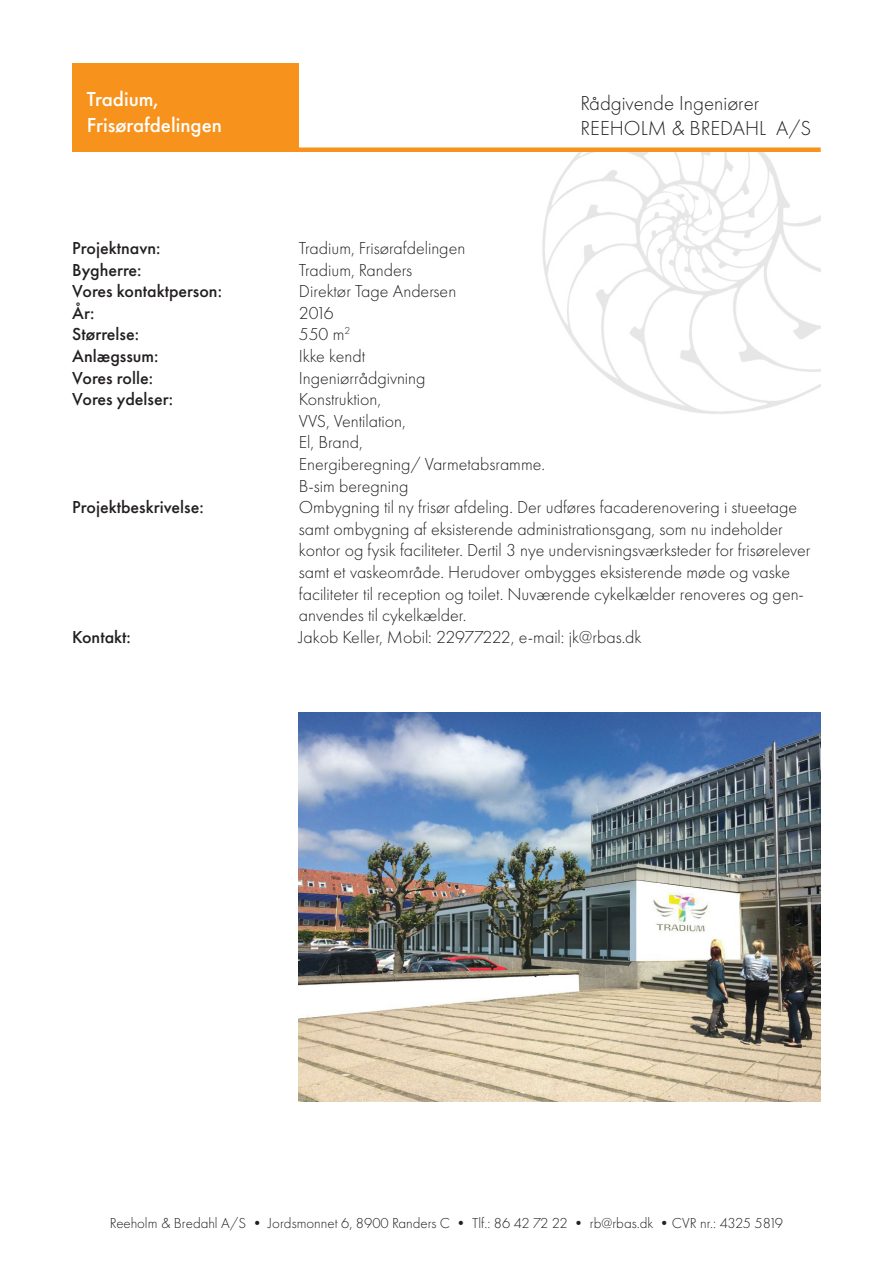
<style>
.page{position:relative;width:893px;height:1263px;background:#fff}
.page>*{position:absolute;margin:0;border:0;box-sizing:border-box;transform-origin:0 0}
.t1{font:300 21px "Futura PT";color:#231f20}
.t2{font:500 21px "Futura PT";color:#fff}
.t3{font:300 18px/21.6px "Futura PT";color:#231f20}
.t4{font:500 18px/21.6px "Futura PT";color:#231f20}
.t5{font:300 15px "Futura PT";color:#231f20}
</style>
<div class="page">
<img style="left:299px;top:712px;width:522px;height:389px">
<img style="left:542px;top:152px;width:279px;height:262px">
<div style="left:72px;top:64px;width:227px;height:88px;background:#f7931d"></div>
<div style="left:298px;top:147px;width:523px;height:5px;background:#f7931d"></div>
<p class="t2" style="left:87px;top:87px;width:73px">Tradium,</p>
<p class="t2" style="left:87px;top:112px;width:137px">Frisørafdelingen</p>
<p class="t4" style="left:72px;top:237px;width:90px">Projektnavn:</p>
<p class="t4" style="left:72px;top:259px;width:71px">Bygherre:</p>
<p class="t4" style="left:72px;top:280px;width:151px">Vores kontaktperson:<br>År:<br>Størrelse:<br>Anlægssum:</p>
<p class="t4" style="left:72px;top:367px;width:82px">Vores rolle:</p>
<p class="t4" style="left:72px;top:388px;width:102px">Vores ydelser:</p>
<p class="t4" style="left:72px;top:496px;width:133px">Projektbeskrivelse:</p>
<p class="t4" style="left:72px;top:626px;width:60px">Kontakt:</p>
<p class="t1" style="left:580px;top:91px;width:180px">Rådgivende Ingeniører</p>
<p class="t1" style="left:580px;top:116px;width:232px">REEHOLM &amp; BREDAHL A/S</p>
<p class="t3" style="left:299px;top:237px;width:168px">Tradium, Frisørafdelingen</p>
<p class="t3" style="left:299px;top:259px;width:115px">Tradium, Randers</p>
<p class="t3" style="left:299px;top:281px;width:159px">Direktør Tage Andersen</p>
<p class="t3" style="left:299px;top:302px;width:36px">2016</p>
<p class="t3" style="left:299px;top:324px;width:53px">550 m<sup>2</sup></p>
<p class="t3" style="left:299px;top:345px;width:68px">Ikke kendt</p>
<p class="t3" style="left:299px;top:367px;width:128px">Ingeniørrådgivning</p>
<p class="t3" style="left:299px;top:389px;width:84px">Konstruktion,</p>
<p class="t3" style="left:299px;top:410px;width:108px">VVS, Ventilation,</p>
<p class="t3" style="left:299px;top:432px;width:65px">El, Brand,</p>
<p class="t3" style="left:299px;top:453px;width:248px">Energiberegning/ Varmetabsramme.</p>
<p class="t3" style="left:299px;top:475px;width:111px">B-sim beregning</p>
<p class="t3" style="left:299px;top:497px;width:513px">Ombygning til ny frisør afdeling. Der udføres facaderenovering i stueetage samt ombygning af eksisterende administrationsgang, som nu indeholder kontor og fysik faciliteter. Dertil 3 nye undervisningsværksteder for frisørelever samt et vaskeområde. Herudover ombygges eksisterende møde og vaske faciliteter til reception og toilet. Nuværende cykelkælder renoveres og gen&shy;anvendes til cykelkælder.</p>
<p class="t3" style="left:299px;top:626px;width:344px">Jakob Keller, Mobil: 22977222, e-mail: jk@rbas.dk</p>
<p class="t5" style="left:110px;top:1214px;width:674px">Reeholm &amp; Bredahl A/S • Jordsmonnet 6, 8900 Randers C • Tlf.: 86 42 72 22 • rb@rbas.dk •CVR nr.: 4325 5819</p>
</div>
